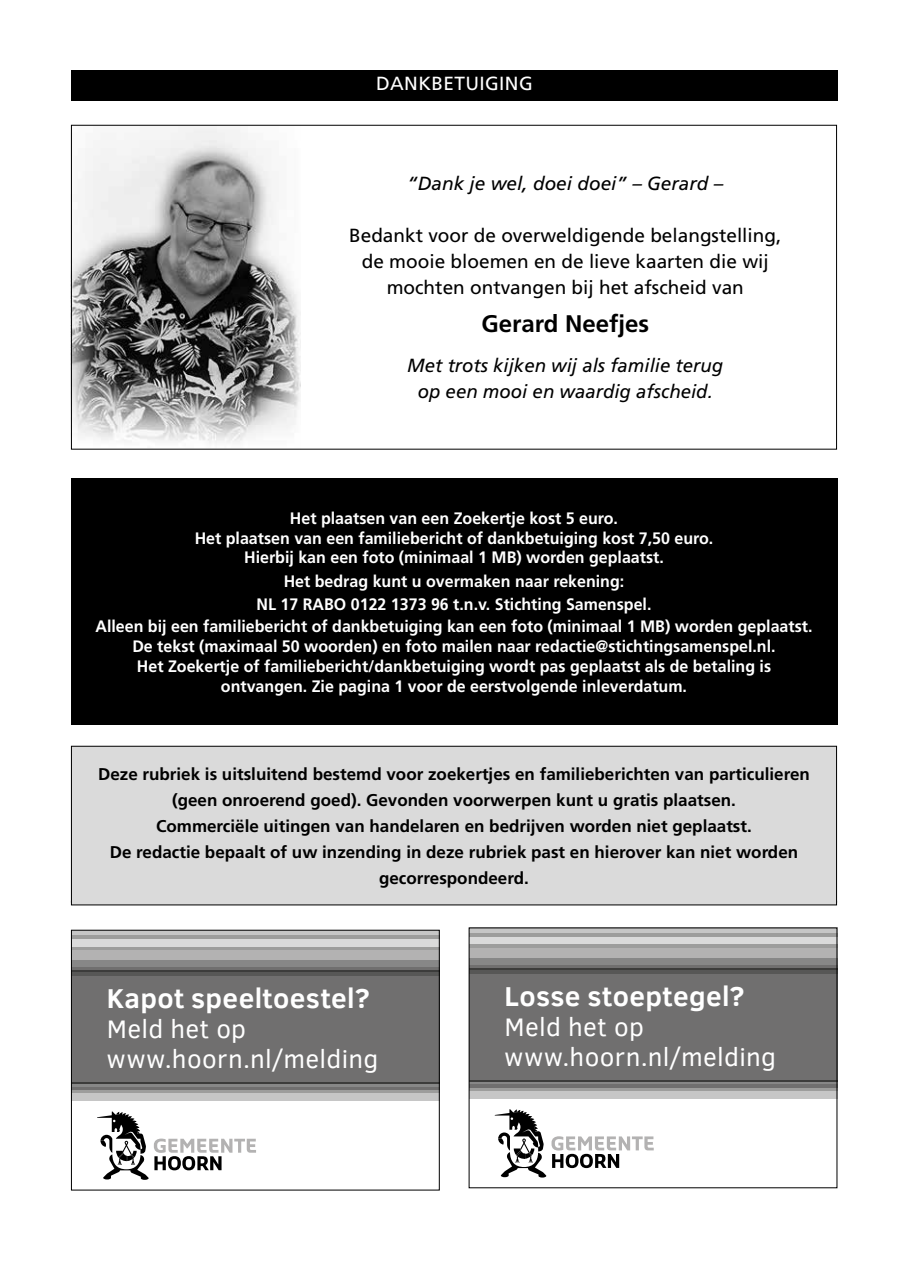
<style>
.page{position:relative;width:908px;height:1276px;background:#fff}
.page>*{position:absolute;margin:0;border:0;box-sizing:border-box;transform-origin:0 0}
.t1{font:700 28px "Clear Sans";letter-spacing:.015em;color:#fff}
.t2{font:26px/30px "Clear Sans";letter-spacing:.01em;color:#fff}
.t3{font:700 24px "Frutiger";color:#000}
.t4{font:19px/26px "Frutiger";color:#000;text-align:center}
.t5{font:italic 19px/26px "Frutiger";color:#000;text-align:center}
.t6{font:19px "Frutiger";letter-spacing:.02em;color:#fff}
.t7{font:700 17px/26px "Frutiger";color:#000;text-align:center}
.t8{font:700 16.6px/20px "Frutiger";color:#fff;text-align:center}
</style>
<div class="page">
<img style="left:73px;top:127px;width:227px;height:316px">
<svg style="left:494px;top:1109px;width:159px;height:68px"></svg>
<svg style="left:468px;top:927px;width:369px;height:6px;background:#a4a4a4"></svg>
<hr style="left:468px;top:933px;width:369px;height:2px;background:#9d9d9c">
<div style="left:468px;top:936px;width:369px;height:8px;background:#dadada"></div>
<hr style="left:468px;top:944px;width:369px;height:4px;background:#9d9d9c">
<div style="left:468px;top:948px;width:369px;height:10px;background:#b3b2b2"></div>
<div style="left:468px;top:958px;width:369px;height:7px;background:#878787"></div>
<hr style="left:468px;top:965px;width:369px;height:3px;background:#706f6f">
<div style="left:468px;top:969px;width:369px;height:5px;background:#575756"></div>
<hr style="left:469px;top:968px;width:368px;height:2px;background:#3c3c3b">
<div style="left:469px;top:974px;width:368px;height:106px;background:#706f6f"></div>
<hr style="left:468px;top:1079px;width:369px;height:3px;background:#3c3c3b">
<hr style="left:468px;top:1082px;width:369px;height:2px;background:#878787">
<hr style="left:468px;top:1084px;width:369px;height:4px;background:#706f6f">
<div style="left:468px;top:1090px;width:369px;height:8px;background:#c6c6c6"></div>
<hr style="left:469px;top:935px;width:368px;height:1px;background:#9d9d9c">
<hr style="left:468px;top:1088px;width:369px;height:2px;background:#9d9d9c">
<svg style="left:154px;top:1138px;width:102px;height:32px"></svg>
<svg style="left:97px;top:1111px;width:51px;height:68px"></svg>
<div style="left:71px;top:930px;width:368px;height:5px;background:#c6c6c6"></div>
<hr style="left:71px;top:935px;width:368px;height:2px;background:#9d9d9c">
<div style="left:71px;top:939px;width:368px;height:7px;background:#dadada"></div>
<svg style="left:73px;top:946px;width:364px;height:4px"></svg>
<div style="left:71px;top:950px;width:368px;height:10px;background:#b3b2b2"></div>
<div style="left:71px;top:960px;width:368px;height:7px;background:#878787"></div>
<hr style="left:71px;top:967px;width:368px;height:3px;background:#706f6f">
<hr style="left:71px;top:972px;width:368px;height:4px;background:#575756">
<hr style="left:71px;top:970px;width:368px;height:2px;background:#3c3c3b">
<div style="left:72px;top:976px;width:367px;height:106px;background:#706f6f"></div>
<hr style="left:71px;top:1082px;width:368px;height:3px;background:#3c3c3b">
<hr style="left:71px;top:1084px;width:368px;height:3px;background:#878787">
<svg style="left:73px;top:1087px;width:364px;height:3px"></svg>
<div style="left:71px;top:1092px;width:368px;height:9px;background:#c6c6c6"></div>
<hr style="left:71px;top:937px;width:368px;height:2px;background:#9d9d9c">
<hr style="left:71px;top:1090px;width:368px;height:2px;background:#9d9d9c">
<div style="left:71px;top:929px;width:368px;height:261px;border:1px solid #000"></div>
<div style="left:71px;top:478px;width:765px;height:246px;background:#000"></div>
<div style="left:71px;top:70px;width:766px;height:31px;background:#000"></div>
<div style="left:71px;top:746px;width:765px;height:159px;background:#dadada"></div>
<div style="left:71px;top:746px;width:765px;height:159px;border:1px solid #000"></div>
<p class="t6" style="left:376px;top:73px;width:158px">DANKBETUIGING</p>
<p class="t5" style="left:407px;top:171px;width:317px">“Dank je wel, doei doei” – Gerard –</p>
<p class="t4" style="left:349px;top:223px;width:433px">Bedankt voor de overweldigende belangstelling, de mooie bloemen en de lieve kaarten die wij mochten ontvangen bij het afscheid van</p>
<h3 class="t3" style="left:481px;top:310px;width:169px">Gerard Neefjes</h3>
<p class="t5" style="left:407px;top:353px;width:317px">Met trots kijken wij als familie terug op een mooi en waardig afscheid.</p>
<p class="t8" style="left:195px;top:508px;width:520px">Het plaatsen van een Zoekertje kost 5 euro.<br>Het plaatsen van een familiebericht of dankbetuiging kost 7,50 euro.<br>Hierbij kan een foto (minimaal 1 MB) worden geplaatst.</p>
<p class="t8" style="left:256px;top:569px;width:396px;line-height:23.6px">Het bedrag kunt u overmaken naar rekening:<br>NL 17 RABO 0122 1373 96 t.n.v. Stichting Samenspel.</p>
<p class="t8" style="left:95px;top:616px;width:718px">Alleen bij een familiebericht of dankbetuiging kan een foto (minimaal 1 MB) worden geplaatst.<br>De tekst (maximaal 50 woorden) en foto mailen naar redactie@stichtingsamenspel.nl.<br>Het Zoekertje of familiebericht/dankbetuiging wordt pas geplaatst als de betaling is ontvangen. Zie pagina 1 voor de eerstvolgende inleverdatum.</p>
<p class="t7" style="left:98px;top:761px;width:713px">Deze rubriek is uitsluitend bestemd voor zoekertjes en familieberichten van particulieren (geen onroerend goed). Gevonden voorwerpen kunt u gratis plaatsen.<br>Commerciële uitingen van handelaren en bedrijven worden niet geplaatst.<br>De redactie bepaalt of uw inzending in deze rubriek past en hierover kan niet worden gecorrespondeerd.</p>
<h1 class="t1" style="left:107px;top:978px;width:264px">Kapot speeltoestel?</h1>
<h2 class="t2" style="left:107px;top:1014px;width:273px">Meld het op www.hoorn.nl/melding</h2>
<h1 class="t1" style="left:504px;top:975px;width:241px">Losse stoeptegel?</h1>
<h2 class="t2" style="left:504px;top:1011px;width:273px">Meld het op www.hoorn.nl/melding</h2>
</div>
